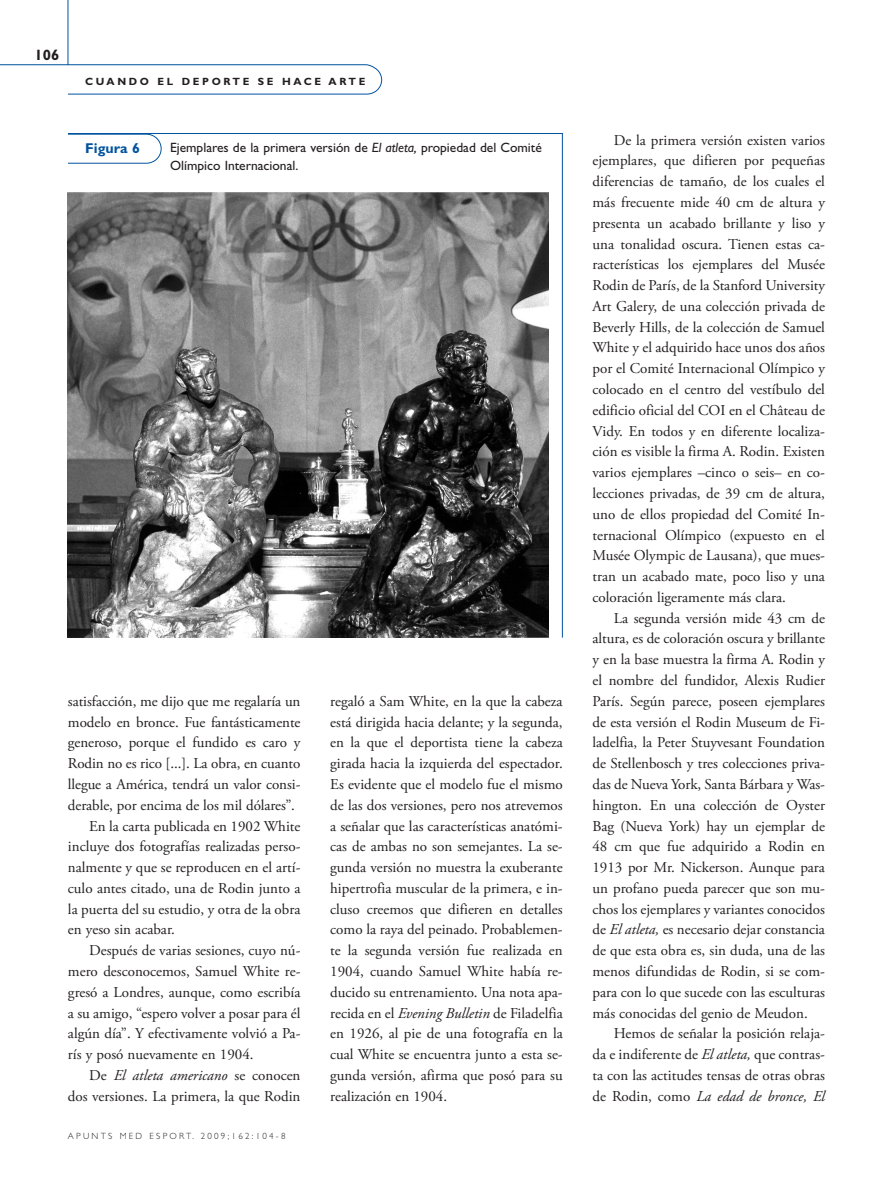
<style>
.page{position:relative;width:890px;height:1184px;background:#fff}
.page>*{position:absolute;margin:0;border:0;box-sizing:border-box;transform-origin:0 0}
._20_Texto_general{font:15px/20.7px "Adobe Garamond Pro";color:#231f20;text-align:justify}
.t1{font:700 15px "Gill Sans Std";color:#231f20}
._29_Fig_ngta{font:700 14.25px "Gill Sans Std";color:#0153a0}
._30_txt_figs{font:13.5px/18px "Gill Sans Std";color:#231f20}
.t2{font:700 10.5px "Gill Sans Std";letter-spacing:.25em;color:#231f20}
.t3{font:300 9px "Gill Sans Std";letter-spacing:.25em;color:#231f20}
.s1{font-style:italic}
</style>
<div class="page">
<svg style="left:0;top:64px;width:382px;height:31px"></svg>
<hr style="left:68px;top:0;width:1px;height:65px;background:#0153a0">
<svg style="left:67px;top:133px;width:496px;height:505px"></svg>
<svg style="left:67px;top:133px;width:95px;height:31px"></svg>
<p class="t1" style="left:35px;top:46px;width:26px">106</p>
<p class="t2" style="left:85px;top:75px;width:282px">CUANDO EL DEPORTE SE HACE ARTE</p>
<p class="_29_Fig_ngta" style="left:85px;top:140px;width:56px">FIGURA 6</p>
<p class="_30_txt_figs" style="left:170px;top:139px;width:373px">Ejemplares de la primera versión de <span class="s1">El atleta,</span> propiedad del Comité<br>Olímpico Internacional.</p>
<p class="_20_Texto_general" style="left:68px;top:691px;width:234px">satisfacción, me dijo que me regalaría un modelo en bronce. Fue fantásticamente generoso, porque el fundido es caro y Rodin no es rico [...]. La obra, en cuanto llegue a América, tendrá un valor consi&shy;derable, por encima de los mil dólares”.</p>
<p class="_20_Texto_general" style="left:68px;top:816px;width:234px;text-indent:21px">En la carta publicada en 1902 White incluye dos fotografías realizadas perso&shy;nalmente y que se reproducen en el artí&shy;culo antes citado, una de Rodin junto a la puerta del su estudio, y otra de la obra en yeso sin acabar.</p>
<p class="_20_Texto_general" style="left:68px;top:940px;width:234px;text-indent:21px">Después de varias sesiones, cuyo nú&shy;mero desconocemos, Samuel White re&shy;gresó a Londres, aunque, como escribía a su amigo, “espero volver a posar para él algún día”. Y efectivamente volvió a Pa&shy;rís y posó nuevamente en 1904.</p>
<p class="_20_Texto_general" style="left:68px;top:1065px;width:234px;text-align:right">De <span class="s1">El atleta americano</span> se conocen dos versiones. La primera, la que Rodin</p>
<p class="t3" style="left:68px;top:1130px;width:219px">APUNTS MED ESPORT. 2009;162:104-8</p>
<p class="_20_Texto_general" style="left:330px;top:691px;width:234px">regaló a Sam White, en la que la cabeza está dirigida hacia delante; y la segunda, en la que el deportista tiene la cabeza girada hacia la izquierda del espectador.<br>Es evidente que el modelo fue el mismo de las dos versiones, pero nos atrevemos a señalar que las características anatómi&shy;cas de ambas no son semejantes. La se&shy;gunda versión no muestra la exuberante hipertrofia muscular de la primera, e in&shy;cluso creemos que difieren en detalles como la raya del peinado. Probablemen&shy;te la segunda versión fue realizada en 1904, cuando Samuel White había re&shy;ducido su entrenamiento. Una nota apa&shy;recida en el <span class="s1">Evening Bulletin</span> de Filadelfia en 1926, al pie de una fotografía en la cual White se encuentra junto a esta se&shy;gunda versión, afirma que posó para su realización en 1904.</p>
<p class="_20_Texto_general" style="left:592px;top:130px;width:234px;text-indent:21px">De la primera versión existen varios ejemplares, que difieren por pequeñas diferencias de tamaño, de los cuales el más frecuente mide 40 cm de altura y presenta un acabado brillante y liso y una tonalidad oscura. Tienen estas ca&shy;racterísticas los ejemplares del Musée Rodin de París, de la Stanford University Art Galery, de una colección privada de Beverly Hills, de la colección de Samuel White y el adquirido hace unos dos años por el Comité Internacional Olímpico y colocado en el centro del vestíbulo del edificio oficial del COI en el Château de Vidy. En todos y en diferente localiza&shy;ción es visible la firma A. Rodin. Existen varios ejemplares –cinco o seis– en co&shy;lecciones privadas, de 39 cm de altura, uno de ellos propiedad del Comité In&shy;ternacional Olímpico (expuesto en el Musée Olympic de Lausana), que mues&shy;tran un acabado mate, poco liso y una coloración ligeramente más clara.</p>
<p class="_20_Texto_general" style="left:592px;top:608px;width:234px;text-indent:21px">La segunda versión mide 43 cm de altura, es de coloración oscura y brillante y en la base muestra la firma A. Rodin y el nombre del fundidor, Alexis Rudier París. Según parece, poseen ejemplares de esta versión el Rodin Museum de Fi&shy;ladelfia, la Peter Stuyvesant Foundation de Stellenbosch y tres colecciones priva&shy;das de Nueva York, Santa Bárbara y Was&shy;hington. En una colección de Oyster Bag (Nueva York) hay un ejemplar de 48 cm que fue adquirido a Rodin en 1913 por Mr. Nickerson. Aunque para un profano pueda parecer que son mu&shy;chos los ejemplares y variantes conocidos de <span class="s1">El atleta,</span> es necesario dejar constancia de que esta obra es, sin duda, una de las menos difundidas de Rodin, si se com&shy;para con lo que sucede con las esculturas más conocidas del genio de Meudon.</p>
<p class="_20_Texto_general" style="left:592px;top:1023px;width:234px;text-indent:21px">Hemos de señalar la posición relaja&shy;da e indiferente de <span class="s1">El atleta,</span> que contras&shy;ta con las actitudes tensas de otras obras de Rodin, como <span class="s1">La edad de bronce, El</span></p>
</div>
